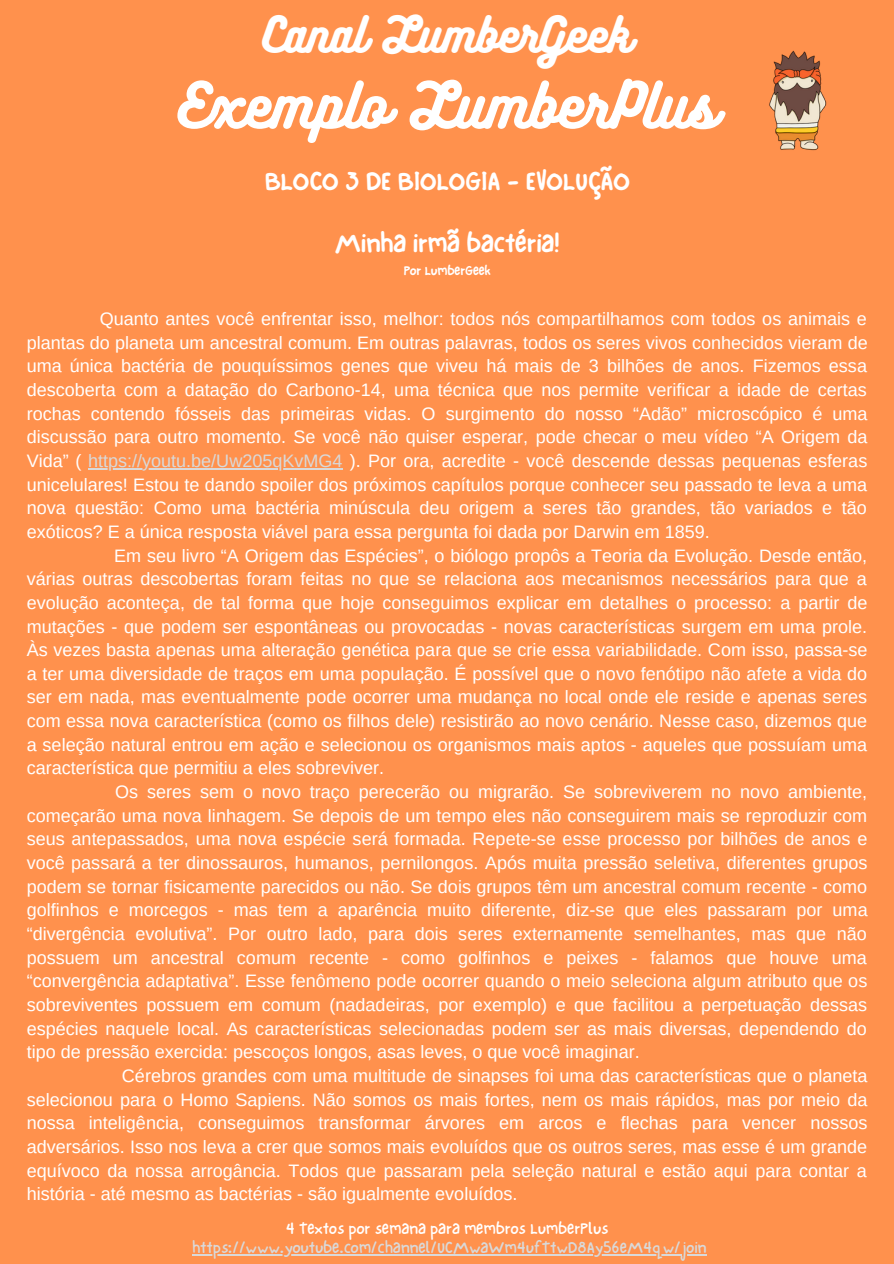
<style>
.page{position:relative;width:894px;height:1264px;background:#fff}
.page>*{position:absolute;margin:0;border:0;box-sizing:border-box;transform-origin:0 0}
.t1{font:55.8px "Bukhari Script";color:#fff}
.t2{font:43.8px "Bukhari Script";color:#fff}
.t3{font:27px "NF One Little Font Bold";color:#fff}
.t4{font:18px/23.7px "Arimo";color:#fff;text-align:justify}
.t5{font:16.8px "NF One Little Font Regular";color:#d9d9d9}
.t6{font:16.8px "NF One Little Font Regular";color:#fff}
.t7{font:13.5px "NF One Little Font Bold";color:#fff}
.s1{color:#d9d9d9}
</style>
<div class="page">
<div style="left:0;top:0;width:893px;height:1263px;background:#ff914d"></div>
<hr style="left:88px;top:468px;width:254px;height:1px;background:#d9d9d9">
<img style="left:769px;top:50px;width:58px;height:101px">
<hr style="left:192px;top:1254px;width:514px;height:1px;background:#d9d9d9">
<p class="t2" style="left:263px;top:6px;width:369px">Canal LumberGeek</p>
<p class="t1" style="left:177px;top:69px;width:540px">Exemplo LumberPlus</p>
<p class="t3" style="left:264px;top:165px;width:366px">BLOCO 3 DE BIOLOGIA - EVOLUÇÃO</p>
<p class="t3" style="left:334px;top:227px;width:226px">Minha irmã bactéria!</p>
<p class="t7" style="left:403px;top:263px;width:88px">Por LumberGeek</p>
<p class="t4" style="left:27px;top:307px;width:842px;text-indent:73px">Quanto antes você enfrentar isso, melhor: todos nós compartilhamos com todos os animais e plantas do planeta um ancestral comum. Em outras palavras, todos os seres vivos conhecidos vieram de uma única bactéria de pouquíssimos genes que viveu há mais de 3 bilhões de anos. Fizemos essa descoberta com a datação do Carbono-14, uma técnica que nos permite verificar a idade de certas rochas contendo fósseis das primeiras vidas. O surgimento do nosso “Adão” microscópico é uma discussão para outro momento. Se você não quiser esperar, pode checar o meu vídeo “A Origem da Vida” ( <span class="s1">https://youtu.be/Uw205qKvMG4</span> ). Por ora, acredite - você descende dessas pequenas esferas unicelulares! Estou te dando spoiler dos próximos capítulos porque conhecer seu passado te leva a uma nova questão: Como uma bactéria minúscula deu origem a seres tão grandes, tão variados e tão exóticos? E a única resposta viável para essa pergunta foi dada por Darwin em 1859.</p>
<p class="t4" style="left:27px;top:543px;width:842px;text-indent:87px">Em seu livro “A Origem das Espécies”, o biólogo propôs a Teoria da Evolução. Desde então, várias outras descobertas foram feitas no que se relaciona aos mecanismos necessários para que a evolução aconteça, de tal forma que hoje conseguimos explicar em detalhes o processo: a partir de mutações - que podem ser espontâneas ou provocadas - novas características surgem em uma prole.<br>Às vezes basta apenas uma alteração genética para que se crie essa variabilidade. Com isso, passa-se a ter uma diversidade de traços em uma população. É possível que o novo fenótipo não afete a vida do ser em nada, mas eventualmente pode ocorrer uma mudança no local onde ele reside e apenas seres com essa nova característica (como os filhos dele) resistirão ao novo cenário. Nesse caso, dizemos que a seleção natural entrou em ação e selecionou os organismos mais aptos - aqueles que possuíam uma característica que permitiu a eles sobreviver.</p>
<p class="t4" style="left:27px;top:780px;width:842px;text-indent:88px">Os seres sem o novo traço perecerão ou migrarão. Se sobreviverem no novo ambiente, começarão uma nova linhagem. Se depois de um tempo eles não conseguirem mais se reproduzir com seus antepassados, uma nova espécie será formada. Repete-se esse processo por bilhões de anos e você passará a ter dinossauros, humanos, pernilongos. Após muita pressão seletiva, diferentes grupos podem se tornar fisicamente parecidos ou não. Se dois grupos têm um ancestral comum recente - como golfinhos e morcegos - mas tem a aparência muito diferente, diz-se que eles passaram por uma “divergência evolutiva”. Por outro lado, para dois seres externamente semelhantes, mas que não possuem um ancestral comum recente - como golfinhos e peixes - falamos que houve uma “convergência adaptativa”. Esse fenômeno pode ocorrer quando o meio seleciona algum atributo que os sobreviventes possuem em comum (nadadeiras, por exemplo) e que facilitou a perpetuação dessas espécies naquele local. As características selecionadas podem ser as mais diversas, dependendo do tipo de pressão exercida: pescoços longos, asas leves, o que você imaginar.</p>
<p class="t4" style="left:27px;top:1063px;width:842px;text-indent:95px">Cérebros grandes com uma multitude de sinapses foi uma das características que o planeta selecionou para o Homo Sapiens. Não somos os mais fortes, nem os mais rápidos, mas por meio da nossa inteligência, conseguimos transformar árvores em arcos e flechas para vencer nossos adversários. Isso nos leva a crer que somos mais evoluídos que os outros seres, mas esse é um grande equívoco da nossa arrogância. Todos que passaram pela seleção natural e estão aqui para contar a história - até mesmo as bactérias - são igualmente evoluídos.</p>
<p class="t6" style="left:286px;top:1218px;width:324px">4 Textos por semana para membros LumberPlus</p>
<p class="t5" style="left:192px;top:1237px;width:515px">https://www.youtube.com/channel/UCMwaWm4ufTtwD8Ay56eM4qw/join</p>
</div>
